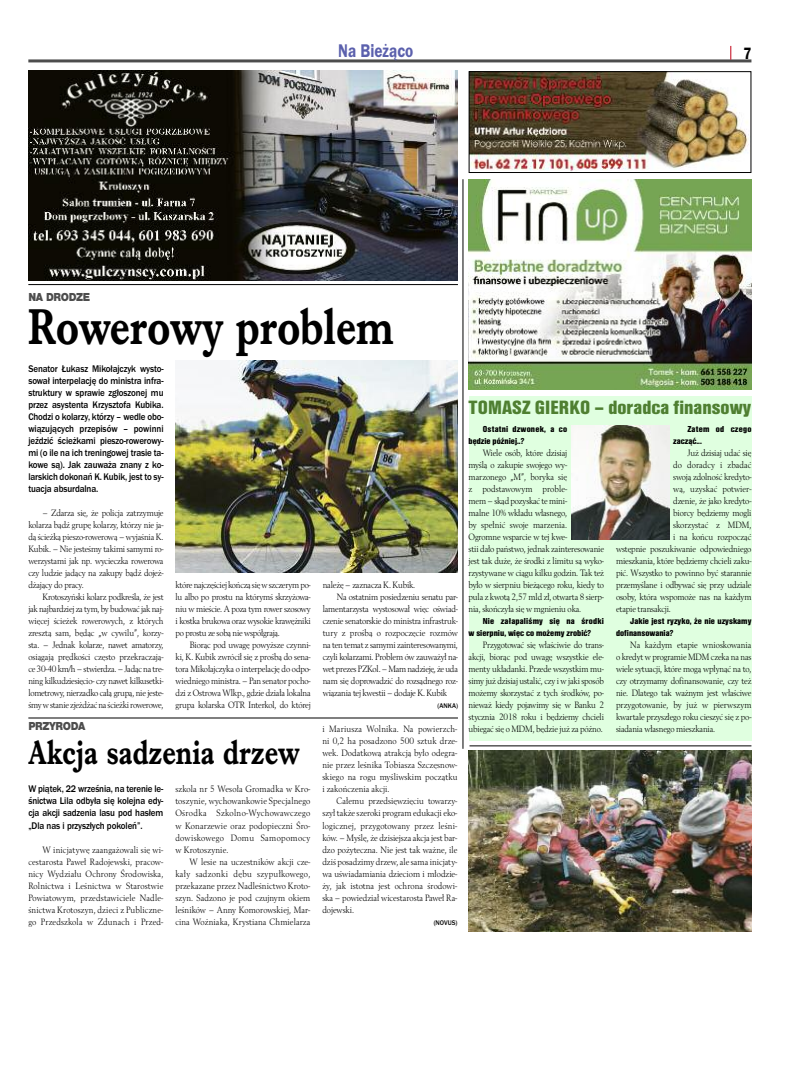
<style>
.page{position:relative;width:794px;height:1092px;background:#fff}
.page>*{position:absolute;margin:0;border:0;box-sizing:border-box;transform-origin:0 0}
.t1{font:700 52px "Imprint URWTCE";color:#000;scale:.8 1}
.t2{font:700 35px "Imprint URWTCE";color:#000;scale:.8 1}
.t3{font:20px "Nimbus San TCE Bla Con";color:#4f7f31}
.t4{font:19px "Franklin Got URWTCE Dem";color:#5b60ad;scale:.8 1}
.t5{font:17px "Franklin Got URWTCE Dem";color:#000;scale:.8 1}
.t6{font:900 12px "Nimbus San TCE";letter-spacing:-.035em;color:#4d4d4d;scale:.9 1}
.t7{font:500 10px/12px "Franklin Got URWTCE";letter-spacing:-.01em;color:#000;text-align:justify;scale:.9 1}
.t8{font:9.6px/12px "Berling TCE";letter-spacing:-.015em;color:#000;text-align:justify;scale:.9 1}
.t9{font:9.6px "Berling TCE";letter-spacing:.005em;color:#000;scale:.9 1}
.t10{font:9px/12px "Nimbus San TCE Bla Con";color:#000}
.t11{font:9px/12px "Nimbus San TCE Bla Con";letter-spacing:.02em;color:#000}
.t12{font:500 7px "Franklin Got URWTCE";color:#000;scale:.95 1}
</style>
<div class="page">
<hr style="left:28px;top:59px;width:723px;height:3px;background:#4d4d4d">
<svg style="left:730px;top:46px;width:1px;height:14px"></svg>
<img style="left:28px;top:71px;width:430px;height:210px">
<img style="left:470px;top:73px;width:279px;height:98px">
<div style="left:468px;top:71px;width:283px;height:102px;border:1px solid #000"></div>
<img style="left:468px;top:179px;width:283px;height:210px">
<hr style="left:28px;top:284px;width:430px;height:1px;background:#000">
<img style="left:175px;top:361px;width:283px;height:212px">
<hr style="left:28px;top:717px;width:430px;height:1px;background:#000">
<hr style="left:462px;top:179px;width:1px;height:569px;background:#000">
<div style="left:468px;top:396px;width:283px;height:345px;background:#e0ffe0"></div>
<img style="left:571px;top:425px;width:98px;height:114px">
<img style="left:468px;top:750px;width:283px;height:181px">
<hr style="left:469px;top:745px;width:282px;height:1px;background:#000">
<h3 class="t4" style="left:338px;top:40px;width:95px">Na Bieżąco</h3>
<h3 class="t5" style="left:743px;top:43px;width:11px">7</h3>
<p class="t6" style="left:28px;top:290px;width:70px">NA DRODZE</p>
<h1 class="t1" style="left:28px;top:295px;width:458px">Rowerowy problem</h1>
<p class="t7" style="left:28px;top:363px;width:152px">Senator Łukasz Mikołajczyk wysto&shy;sował interpelację do ministra infra&shy;struktury w sprawie zgłoszonej mu przez asystenta Krzysztofa Kubika.<br>Chodzi o kolarzy, którzy – wedle obo&shy;wiązujących przepisów – powinni jeździć ścieżkami pieszo-rowerowy&shy;mi (o ile na ich treningowej trasie ta&shy;kowe są). Jak zauważa znany z ko&shy;larskich dokonań K. Kubik, jest to sy&shy;tuacja absurdalna.</p>
<p class="t8" style="left:28px;top:507px;width:152px;text-indent:14px">– Zdarza się, że policja zatrzymuje kolarza bądź grupę kolarzy, którzy nie ja&shy;dą ścieżką pieszo-rowerową – wyjaśnia K.<br>Kubik. – Nie jesteśmy takimi samymi ro&shy;werzystami jak np. wycieczka rowerowa czy ludzie jadący na zakupy bądź dojeż&shy;dżający do pracy.</p>
<p class="t8" style="left:28px;top:591px;width:152px;text-indent:14px">Krotoszyński kolarz podkreśla, że jest jak najbardziej za tym, by budować jak naj&shy;więcej ścieżek rowerowych, z których zresztą sam, będąc „w cywilu”, korzy&shy;sta. – Jednak kolarze, nawet amatorzy, osiągają prędkości często przekraczają&shy;ce 30-40 km/h – stwierdza. – Jadąc na tre&shy;ning kilkudziesięcio- czy nawet kilkusetki&shy;lometrowy, nierzadko całą grupą, nie jeste&shy;śmy w stanie zjeżdżać na ścieżki rowerowe,</p>
<p class="t8" style="left:176px;top:579px;width:152px">którenajczęściej kończą sięwszczerympo&shy;lu albo po prostu na którymś skrzyżowa&shy;niu w mieście. A poza tym rower szosowy i kostka brukowa oraz wysokie krawężniki po prostu ze sobą nie współgrają.</p>
<p class="t8" style="left:176px;top:639px;width:152px;text-indent:14px">Biorąc pod uwagę powyższe czynni&shy;ki, K. Kubik zwrócił się z prośbą do sena&shy;tora Mikołajczyka o interpelację do odpo&shy;wiedniego ministra. – Pan senator pocho&shy;dzi z Ostrowa Wlkp., gdzie działa lokalna grupa kolarska OTR Interkol, do której</p>
<p class="t6" style="left:28px;top:719px;width:65px">PRZYRODA</p>
<h2 class="t2" style="left:28px;top:731px;width:341px">Akcja sadzenia drzew</h2>
<p class="t7" style="left:28px;top:783px;width:151px">W piątek, 22 września, na terenie le&shy;śnictwa Lila odbyła się kolejna edy&shy;cja akcji sadzenia lasu pod hasłem „Dla nas i przyszłych pokoleń”.</p>
<p class="t8" style="left:28px;top:843px;width:151px;text-indent:14px">W inicjatywę zaangażowali się wi&shy;cestarosta Paweł Radojewski, pracow&shy;nicy Wydziału Ochrony Środowiska, Rolnictwa i Leśnictwa w Starostwie Powiatowym, przedstawiciele Nadle&shy;śnictwa Krotoszyn, dzieci z Publiczne&shy;go Przedszkola w Zdunach i Przed-</p>
<p class="t8" style="left:175px;top:783px;width:151px">szkola nr 5 Wesoła Gromadka w Kro&shy;toszynie, wychowankowie Specjalnego Ośrodka Szkolno-Wychowawczego w Konarzewie oraz podopieczni Śro&shy;dowiskowego Domu Samopomocy w Krotoszynie.</p>
<p class="t8" style="left:175px;top:855px;width:151px;text-indent:14px">W lesie na uczestników akcji cze&shy;kały sadzonki dębu szypułkowego, przekazane przez Nadleśnictwo Kroto&shy;szyn. Sadzono je pod czujnym okiem leśników – Anny Komorowskiej, Mar&shy;cina Woźniaka, Krystiana Chmielarza</p>
<p class="t8" style="left:323px;top:579px;width:104px">należę – zaznacza K. Kubik.</p>
<p class="t8" style="left:337px;top:591px;width:135px">Na ostatnim posiedzeniu senatu par-</p>
<p class="t8" style="left:323px;top:603px;width:151px">lamentarzysta wystosował więc oświad-</p>
<p class="t8" style="left:323px;top:615px;width:151px">czenie senatorskie do ministra infrastruk-</p>
<p class="t8" style="left:323px;top:627px;width:152px">tury z prośbą o rozpoczęcie rozmów</p>
<p class="t8" style="left:323px;top:639px;width:152px">na ten temat z samymi zainteresowanymi,</p>
<p class="t8" style="left:323px;top:651px;width:151px">czyli kolarzami. Problem ów zauważył na-</p>
<p class="t8" style="left:323px;top:663px;width:152px">wetprezesPZKol.–Mamnadzieję, żeuda</p>
<p class="t8" style="left:323px;top:675px;width:151px">nam się doprowadzić do rozsądnego roz-</p>
<p class="t8" style="left:323px;top:687px;width:140px">wiązania tej kwestii – dodaje K. Kubik</p>
<p class="t12" style="left:437px;top:701px;width:23px">(ANKA)</p>
<p class="t8" style="left:322px;top:723px;width:151px">i Mariusza Wolnika. Na powierzch&shy;ni 0,2 ha posadzono 500 sztuk drze&shy;wek. Dodatkową atrakcją było odegra&shy;nie przez leśnika Tobiasza Szczęsnow&shy;skiego na rogu myśliwskim początku i zakończenia akcji.</p>
<p class="t8" style="left:322px;top:795px;width:151px;text-indent:14px">Całemu przedsięwzięciu towarzy&shy;szył także szeroki program edukacji eko&shy;logicznej, przygotowany przez leśni&shy;ków. – Myślę, że dzisiejsza akcja jest bar&shy;dzo pożyteczna. Nie jest tak ważne, ile dziś posadzimy drzew, ale sama inicjaty&shy;wa uświadamiania dzieciom i młodzie&shy;ży, jak istotna jest ochrona środowi&shy;ska – powiedział wicestarosta Paweł Ra&shy;dojewski.</p>
<p class="t12" style="left:434px;top:917px;width:26px">(NOVUS)</p>
<h3 class="t3" style="left:468px;top:395px;width:284px">TOMASZ GIERKO – doradca finansowy</h3>
<p class="t11" style="left:468px;top:423px;width:100px;text-indent:14px">Ostatni dzwonek, a co będzie później..?</p>
<p class="t8" style="left:468px;top:447px;width:152px;text-align:left;text-indent:14px">Wiele osób, które dzisiaj<br>myślą o zakupie swojego wy&shy;marzonego „M”, boryka się<br>z podstawowym proble-<br>mem – skąd pozyskać te mini-<br>malne 10% wkładu własnego,<br>by spełnić swoje marzenia.<br>Ogromne wsparcie w tej kwe-<br>stii dało państwo, jednak zainteresowanie jest tak duże, że środki z limitu są wyko&shy;rzystywane w ciągu kilku godzin. Tak też było w sierpniu bieżącego roku, kiedy to pula z kwotą 2,57 mld zł, otwarta 8 sierp&shy;nia, skończyła się w mgnieniu oka.</p>
<p class="t10" style="left:468px;top:615px;width:137px;text-indent:14px">Nie załapaliśmy się na środki w sierpniu, więc co możemy zrobić?</p>
<p class="t8" style="left:468px;top:639px;width:152px;text-indent:14px">Przygotować się właściwie do trans&shy;akcji, biorąc pod uwagę wszystkie ele&shy;menty układanki. Przede wszystkim mu&shy;simy już dzisiaj ustalić, czy i w jaki sposób możemy skorzystać z tych środków, po&shy;nieważ kiedy pojawimy się w Banku 2 stycznia 2018 roku i będziemy chcieli ubiegać się o MDM, będzie już za późno.</p>
<p class="t11" style="left:673px;top:423px;width:80px;text-indent:14px">Zatem od czego zacząć...</p>
<p class="t8" style="left:687px;top:447px;width:73px">Już dzisiaj udać się</p>
<p class="t9" style="left:673px;top:459px;width:88px">do doradcy i zbadać</p>
<p class="t8" style="left:673px;top:471px;width:88px">swoją zdolność kredyto-</p>
<p class="t9" style="left:673px;top:483px;width:88px">wą, uzyskać potwier-</p>
<p class="t8" style="left:673px;top:495px;width:88px">dzenie, że jako kredyto-</p>
<p class="t8" style="left:673px;top:507px;width:88px">biorcy będziemy mogli</p>
<p class="t9" style="left:673px;top:519px;width:88px">skorzystać z MDM,</p>
<p class="t8" style="left:673px;top:531px;width:88px">i na końcu rozpocząć</p>
<p class="t8" style="left:616px;top:543px;width:152px">wstępnie poszukiwanie odpowiedniego</p>
<p class="t8" style="left:616px;top:555px;width:151px">mieszkania, które będziemy chcieli zaku-</p>
<p class="t8" style="left:616px;top:567px;width:152px">pić. Wszystko to powinno być starannie</p>
<p class="t8" style="left:616px;top:579px;width:152px">przemyślane i odbywać się przy udziale</p>
<p class="t8" style="left:616px;top:591px;width:152px">osoby, która wspomoże nas na każdym</p>
<p class="t8" style="left:616px;top:603px;width:63px">etapie transakcji.</p>
<p class="t10" style="left:616px;top:615px;width:137px;text-indent:14px">Jakie jest ryzyko, że nie uzyskamy dofinansowania?</p>
<p class="t8" style="left:616px;top:639px;width:152px;text-indent:14px">Na każdym etapie wnioskowania o kredyt w programie MDM czeka na nas wiele sytuacji, które mogą wpłynąć na to, czy otrzymamy dofinansowanie, czy też nie. Dlatego tak ważnym jest właściwe przygotowanie, by już w pierwszym kwartale przyszłego roku cieszyć się z po&shy;siadania własnego mieszkania.</p>
</div>
